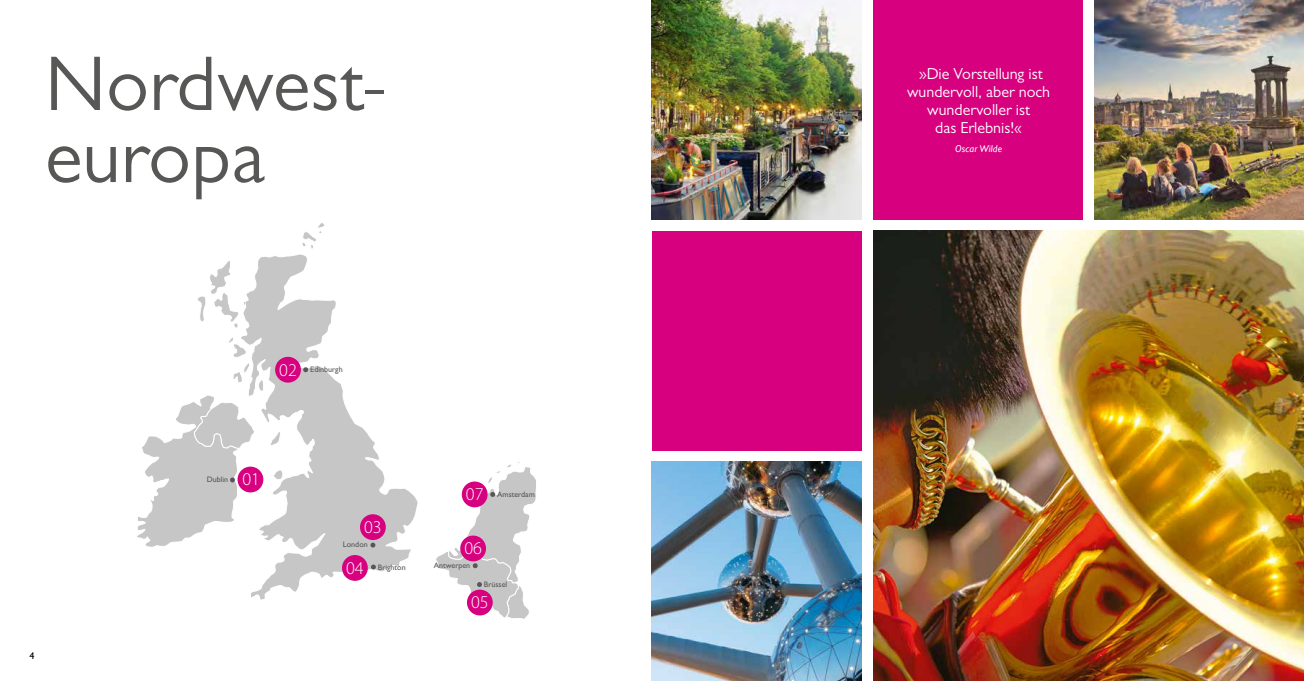
<style>
.page{position:relative;width:1304px;height:681px;background:#fff}
.page>*{position:absolute;margin:0;border:0;box-sizing:border-box;transform-origin:0 0}
.t1{font:78px/72px "Gill Sans MT Pro";color:#575756}
.t2{font:300 18px "Myriad Pro";color:#fff}
.t3{font:16px/18px "Gill Sans MT Pro";color:#fff;text-align:center}
.t4{font:italic 10px "Gill Sans";letter-spacing:.02em;color:#fff}
.t5{font:500 10px "Gill Sans MT Pro";color:#000}
.t6{font:500 8px "Gill Sans MT Pro";color:#575756}
</style>
<div class="page">
<img style="left:652px;top:0;width:210px;height:219px">
<div style="left:873px;top:0;width:210px;height:219px;background:#d7007e"></div>
<img style="left:1094px;top:0;width:210px;height:219px">
<div style="left:652px;top:230px;width:210px;height:220px;background:#d7007e"></div>
<img style="left:873px;top:230px;width:431px;height:450px">
<img style="left:652px;top:461px;width:210px;height:219px">
<svg style="left:243px;top:254px;width:175px;height:346px"></svg>
<svg style="left:197px;top:261px;width:41px;height:67px"></svg>
<svg style="left:302px;top:223px;width:23px;height:26px"></svg>
<div style="left:275px;top:356px;width:26px;height:26px;background:#d7007e;border-radius:50%"></div>
<div style="left:342px;top:554px;width:26px;height:26px;background:#d7007e;border-radius:50%"></div>
<div style="left:360px;top:514px;width:26px;height:26px;background:#d7007e;border-radius:50%"></div>
<svg style="left:137px;top:335px;width:147px;height:212px"></svg>
<svg style="left:371px;top:564px;width:5px;height:5px"></svg>
<svg style="left:303px;top:367px;width:5px;height:5px"></svg>
<svg style="left:436px;top:462px;width:100px;height:157px"></svg>
<svg style="left:370px;top:542px;width:5px;height:5px"></svg>
<h1 class="t1" style="left:45px;top:47px;width:344px">Nordwest&shy;europa</h1>
<p class="t5" style="left:29px;top:649px;width:7px">4</p>
<p class="t2" style="left:279px;top:359px;width:19px">02</p>
<p class="t6" style="left:310px;top:364px;width:34px">Edinburgh</p>
<p class="t6" style="left:207px;top:474px;width:23px">Dublin</p>
<p class="t2" style="left:242px;top:469px;width:19px">01</p>
<p class="t2" style="left:466px;top:484px;width:19px">07</p>
<p class="t6" style="left:497px;top:489px;width:39px">Amsterdam</p>
<p class="t2" style="left:364px;top:517px;width:19px">03</p>
<p class="t6" style="left:343px;top:539px;width:26px">London</p>
<p class="t2" style="left:464px;top:538px;width:19px">06</p>
<p class="t2" style="left:346px;top:557px;width:19px">04</p>
<p class="t6" style="left:378px;top:562px;width:29px">Brighton</p>
<p class="t6" style="left:434px;top:559px;width:38px">Antwerpen</p>
<p class="t6" style="left:484px;top:579px;width:25px">Brüssel</p>
<p class="t2" style="left:471px;top:592px;width:19px">05</p>
<p class="t3" style="left:907px;top:65px;width:145px">»Die Vorstellung ist wundervoll, aber noch wundervoller ist<br>das Erlebnis!«</p>
<p class="t4" style="left:955px;top:142px;width:49px">Oscar Wilde</p>
</div>
